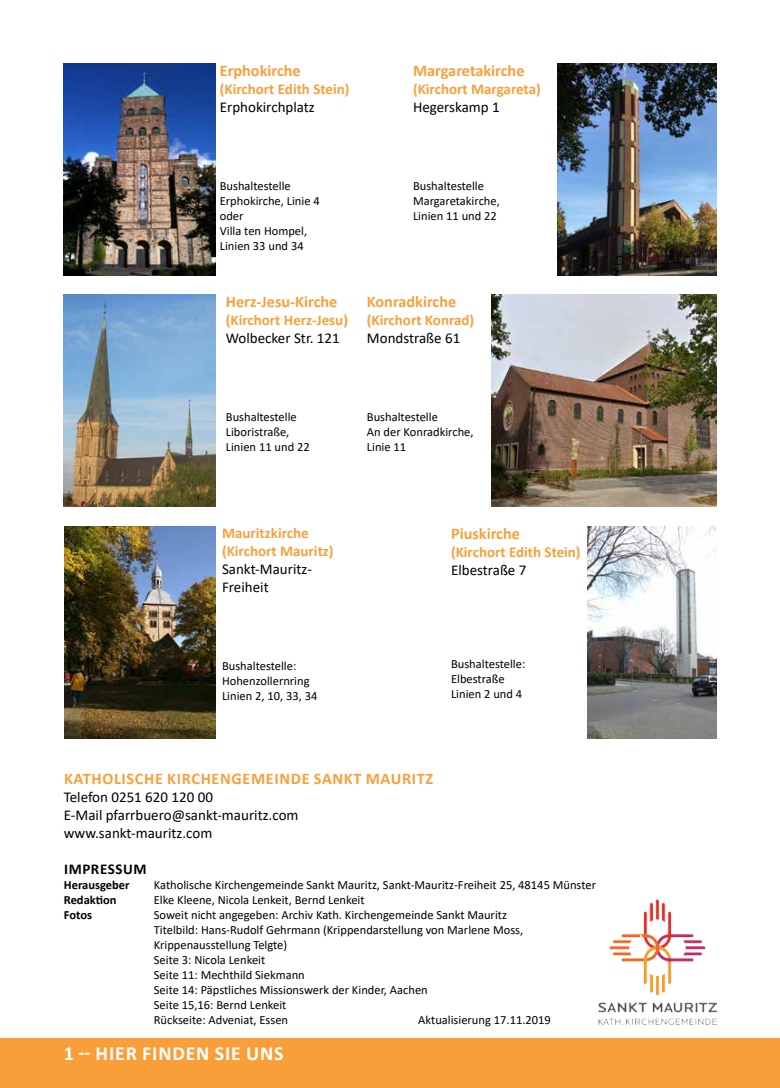
<style>
.page{position:relative;width:780px;height:1088px;background:#fff}
.page>*{position:absolute;margin:0;border:0;box-sizing:border-box;transform-origin:0 0}
.t1{font:700 20px "Calibri";letter-spacing:.04em;color:#fff}
.t2{font:700 16.25px "Calibri";letter-spacing:.02em;color:#f99f3a}
.t3{font:700 16.25px "Calibri";letter-spacing:.04em;color:#f99f3a}
.t4{font:700 16.25px "Calibri";color:#f99f3a}
.t5{font:15px/18px "Calibri";color:#000}
.t6{font:700 15px/18px "Calibri";color:#f99f3a}
.t7{font:700 15px "Calibri";color:#000}
.t8{font:12.5px/15px "Calibri";color:#000}
.t9{font:700 12.5px "Calibri";color:#000}
</style>
<div class="page">
<div style="left:0;top:1039px;width:780px;height:49px;background:#f99f3a"></div>
<img style="left:64px;top:64px;width:151px;height:211px">
<img style="left:64px;top:295px;width:151px;height:211px">
<img style="left:491px;top:295px;width:225px;height:211px">
<img style="left:557px;top:64px;width:159px;height:211px">
<img style="left:64px;top:526px;width:151px;height:212px">
<img style="left:587px;top:526px;width:129px;height:212px">
<img style="left:598px;top:900px;width:118px;height:124px">
<h2 class="t2" style="left:220px;top:59px;width:82px">Erphokirche</h2>
<p class="t6" style="left:220px;top:80px;width:131px">(Kirchort Edith Stein)</p>
<p class="t5" style="left:220px;top:98px;width:97px">Erphokirchplatz</p>
<h2 class="t2" style="left:413px;top:59px;width:113px">Margaretakirche</h2>
<p class="t6" style="left:413px;top:80px;width:129px">(Kirchort Margareta)</p>
<p class="t5" style="left:413px;top:98px;width:88px">Hegerskamp 1</p>
<p class="t8" style="left:220px;top:178px;width:101px">Bushaltestelle<br>Erphokirche, Linie 4 oder<br>Villa ten Hompel,<br>Linien 33 und 34</p>
<h2 class="t4" style="left:226px;top:290px;width:113px">Herz-Jesu-Kirche</h2>
<p class="t6" style="left:226px;top:311px;width:124px">(Kirchort Herz-Jesu)</p>
<p class="t5" style="left:226px;top:329px;width:115px">Wolbecker Str. 121</p>
<p class="t8" style="left:413px;top:178px;width:88px">Bushaltestelle<br>Margaretakirche,<br>Linien 11 und 22</p>
<h2 class="t2" style="left:367px;top:290px;width:91px">Konradkirche</h2>
<p class="t6" style="left:367px;top:311px;width:109px">(Kirchort Konrad)</p>
<p class="t5" style="left:367px;top:329px;width:95px">Mondstraße 61</p>
<p class="t8" style="left:226px;top:409px;width:85px">Bushaltestelle<br>Liboristraße,<br>Linien 11 und 22</p>
<p class="t8" style="left:367px;top:409px;width:108px">Bushaltestelle<br>An der Konradkirche,<br>Linie 11</p>
<p class="t6" style="left:222px;top:524px;width:113px">Mauritzkirche (Kirchort Mauritz)</p>
<p class="t5" style="left:222px;top:559px;width:91px">Sankt-Mauritz-<br>Freiheit</p>
<p class="t8" style="left:222px;top:658px;width:97px">Bushaltestelle:<br>Hohenzollernring<br>Linien 2, 10, 33, 34</p>
<h2 class="t2" style="left:451px;top:522px;width:70px">Piuskirche</h2>
<p class="t6" style="left:451px;top:542px;width:131px">(Kirchort Edith Stein)</p>
<p class="t5" style="left:451px;top:560px;width:77px">Elbestraße 7</p>
<p class="t8" style="left:451px;top:656px;width:76px">Bushaltestelle:<br>Elbestraße<br>Linien 2 und 4</p>
<h2 class="t3" style="left:64px;top:767px;width:190px">Katholische Kirchengeme</h2>
<h2 class="t3" style="left:274px;top:767px;width:160px">inde Sankt Mauritz</h2>
<p class="t5" style="left:64px;top:787px;width:236px">Telefon 0251 620 120 00<br>E-Mail pfarrbuero@sankt-mauritz.com www.sankt-mauritz.com</p>
<p class="t7" style="left:64px;top:858px;width:82px">Impressum</p>
<p class="t9" style="left:64px;top:876px;width:67px">Herausgeber</p>
<p class="t8" style="left:154px;top:877px;width:443px">Katholische Kirchengemeinde Sankt Mauritz, Sankt-Mauritz-Freiheit 25, 48145 Münster</p>
<p class="t9" style="left:64px;top:891px;width:54px">Redaktion</p>
<p class="t8" style="left:154px;top:892px;width:212px">Elke Kleene, Nicola Lenkeit, Bernd Lenkeit</p>
<p class="t9" style="left:64px;top:906px;width:30px">Fotos</p>
<p class="t8" style="left:154px;top:907px;width:371px">Soweit nicht angegeben: Archiv Kath. Kirchengemeinde Sankt Mauritz Titelbild: Hans-Rudolf Gehrmann (Krippendarstellung von Marlene Moss, Krippenausstellung Telgte)<br>Seite 3: Nicola Lenkeit<br>Seite 11: Mechthild Siekmann<br>Seite 14: Päpstliches Missionswerk der Kinder, Aachen<br>Seite 15,16: Bernd Lenkeit<br>Rückseite: Adveniat, Essen</p>
<p class="t8" style="left:418px;top:1012px;width:134px">Aktualisierung 17.11.2019</p>
<h1 class="t1" style="left:64px;top:1039px;width:220px">1 -- Hier finden Sie uns</h1>
</div>
